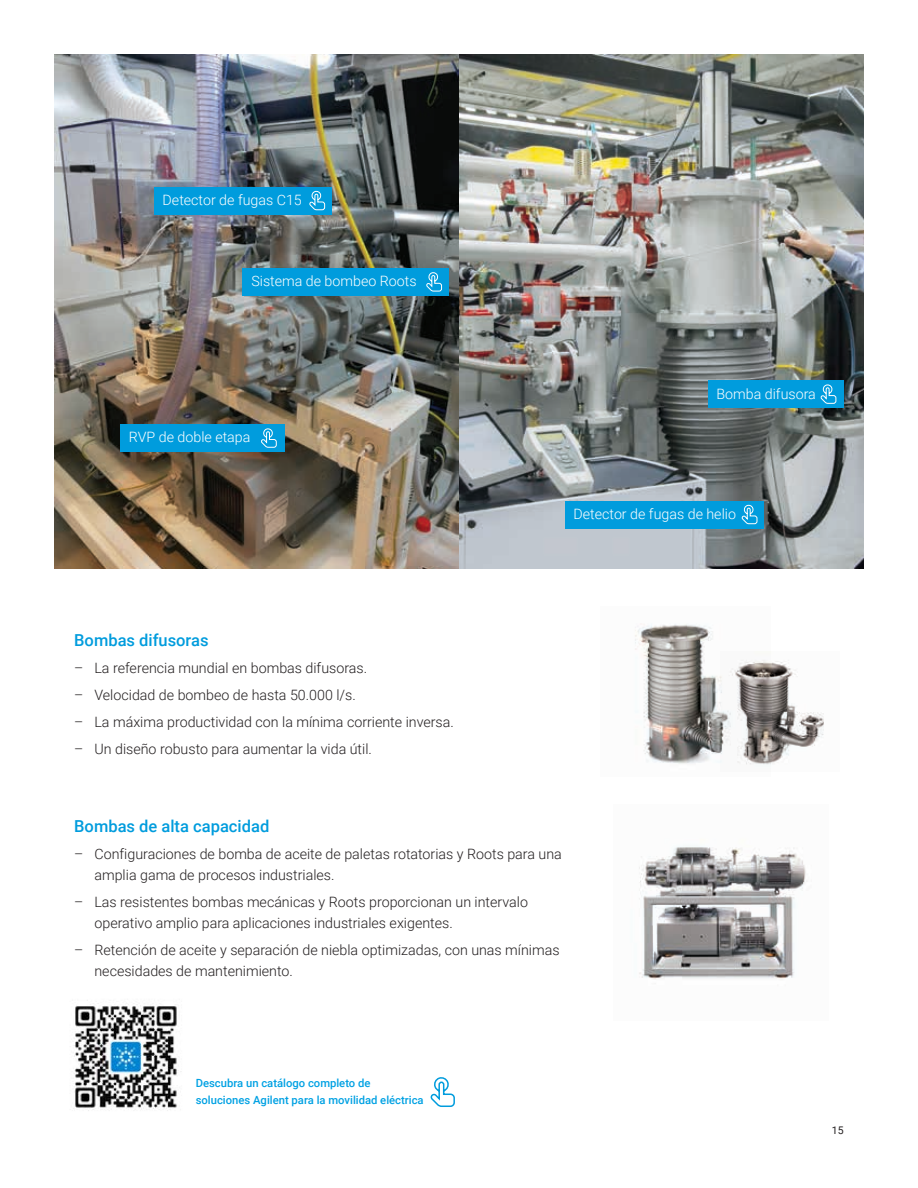
<style>
.page{position:relative;width:918px;height:1188px;background:#fff}
.page>*{position:absolute;margin:0;border:0;box-sizing:border-box;transform-origin:0 0}
.t1{font:500 16.5px "Roboto";color:#009cdd}
.t2{font:300 14.25px/21px "Roboto";color:#231f20}
.t3{font:300 14.25px "Roboto";color:#fff}
.t4{font:500 11.25px/16.5px "Roboto";color:#00a1e3}
.t5{font:10.5px "Roboto";color:#231f20}
</style>
<div class="page">
<img style="left:54px;top:54px;width:810px;height:514px">
<img style="left:770px;top:660px;width:54px;height:105px">
<img style="left:635px;top:624px;width:135px;height:141px">
<img style="left:639px;top:847px;width:168px;height:133px">
<svg style="left:430px;top:1077px;width:25px;height:30px"></svg>
<img style="left:73px;top:1000px;width:109px;height:111px">
<div style="left:154px;top:187px;width:178px;height:27px;background:#009cdd"></div>
<div style="left:120px;top:424px;width:165px;height:28px;background:#009cdd"></div>
<div style="left:243px;top:268px;width:206px;height:28px;background:#009cdd"></div>
<div style="left:565px;top:501px;width:198px;height:27px;background:#009cdd"></div>
<div style="left:708px;top:380px;width:136px;height:28px;background:#009cdd"></div>
<svg style="left:309px;top:191px;width:17px;height:20px"></svg>
<svg style="left:261px;top:428px;width:16px;height:20px"></svg>
<svg style="left:426px;top:272px;width:17px;height:20px"></svg>
<svg style="left:820px;top:384px;width:17px;height:20px"></svg>
<svg style="left:741px;top:505px;width:17px;height:20px"></svg>
<p class="t3" style="left:163px;top:190px;width:141px">Detector de fugas C15</p>
<p class="t3" style="left:251px;top:271px;width:167px">Sistema de bombeo Roots</p>
<p class="t3" style="left:129px;top:427px;width:123px">RVP de doble etapa</p>
<p class="t3" style="left:717px;top:383px;width:101px">Bomba difusora</p>
<p class="t3" style="left:574px;top:504px;width:164px">Detector de fugas de helio</p>
<p class="t1" style="left:74px;top:629px;width:136px">Bombas difusoras</p>
<p class="t2" style="left:74px;top:657px;width:294px">– La referencia mundial en bombas difusoras.</p>
<p class="t2" style="left:74px;top:684px;width:283px">– Velocidad de bombeo de hasta 50.000 l/s.</p>
<p class="t2" style="left:74px;top:711px;width:381px">– La máxima productividad con la mínima corriente inversa.</p>
<p class="t2" style="left:74px;top:738px;width:299px">– Un diseño robusto para aumentar la vida útil.</p>
<p class="t1" style="left:74px;top:815px;width:197px">Bombas de alta capacidad</p>
<p class="t2" style="left:94px;top:843px;width:469px;text-indent:-20px">– Configuraciones de bomba de aceite de paletas rotatorias y Roots para una amplia gama de procesos industriales.</p>
<p class="t2" style="left:94px;top:891px;width:435px;text-indent:-20px">– Las resistentes bombas mecánicas y Roots proporcionan un intervalo operativo amplio para aplicaciones industriales exigentes.</p>
<p class="t2" style="left:94px;top:939px;width:467px;text-indent:-20px">– Retención de aceite y separación de niebla optimizadas, con unas mínimas necesidades de mantenimiento.</p>
<p class="t4" style="left:196px;top:1075px;width:229px">Descubra un catálogo completo de soluciones Agilent para la movilidad eléctrica</p>
<p class="t5" style="left:832px;top:1123px;width:13px">15</p>
</div>
